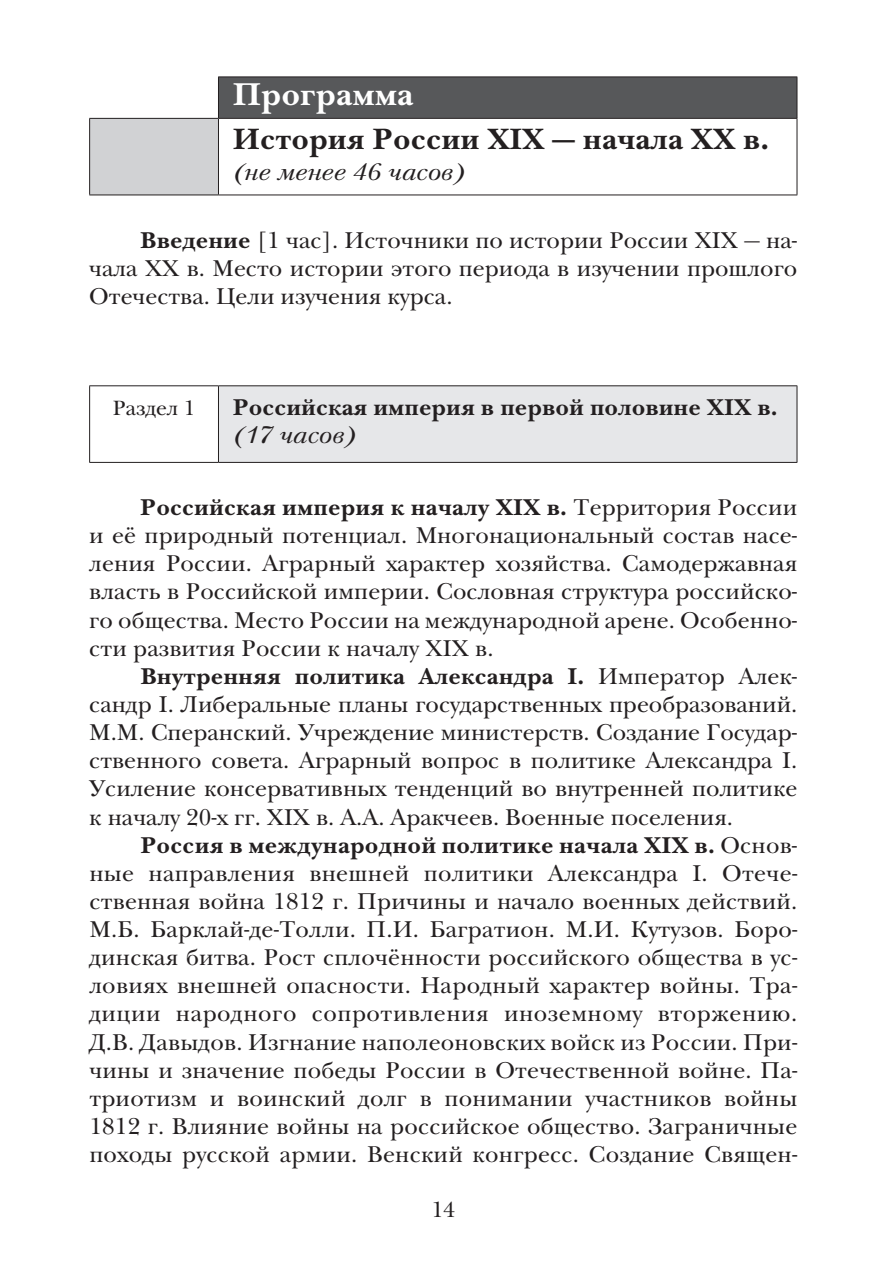
<style>
.page{position:relative;width:893px;height:1276px;background:#fff}
.page>*{position:absolute;margin:0;border:0;box-sizing:border-box;transform-origin:0 0}
.t1{font:700 32.62px "New Baskerville ITC";color:#fff}
.t2{font:700 30.38px "New Baskerville ITC";color:#231f20}
.t3{font:23.62px/28.1px "New Baskerville ITC";letter-spacing:.005em;color:#231f20;text-align:justify}
.t4{font:700 23.62px "New Baskerville ITC";color:#231f20}
.t5{font:italic 23.62px "Petersburg";color:#231f20;scale:1.15 1}
.t6{font:22.5px "New Baskerville ITC";color:#231f20}
.t7{font:21.38px "New Baskerville ITC";color:#231f20}
.s1{font-weight:700}
</style>
<div class="page">
<div style="left:218px;top:77px;width:579px;height:41px;background:#57585a"></div>
<div style="left:90px;top:118px;width:128px;height:77px;background:#d1d2d4"></div>
<hr style="left:218px;top:76px;width:579px;height:1px;background:#231f20">
<hr style="left:797px;top:77px;width:1px;height:41px;background:#231f20">
<hr style="left:218px;top:77px;width:1px;height:41px;background:#231f20">
<hr style="left:218px;top:118px;width:579px;height:1px;background:#231f20">
<hr style="left:797px;top:119px;width:1px;height:76px;background:#231f20">
<hr style="left:218px;top:195px;width:579px;height:1px;background:#231f20">
<hr style="left:89px;top:118px;width:129px;height:1px;background:#231f20">
<hr style="left:89px;top:119px;width:1px;height:76px;background:#231f20">
<hr style="left:218px;top:119px;width:1px;height:76px;background:#231f20">
<hr style="left:89px;top:195px;width:129px;height:1px;background:#231f20">
<div style="left:218px;top:386px;width:579px;height:76px;background:#e6e7e9"></div>
<hr style="left:218px;top:385px;width:579px;height:1px;background:#231f20">
<hr style="left:797px;top:386px;width:1px;height:76px;background:#231f20">
<hr style="left:218px;top:462px;width:579px;height:1px;background:#231f20">
<hr style="left:89px;top:385px;width:129px;height:1px;background:#231f20">
<hr style="left:89px;top:386px;width:1px;height:76px;background:#231f20">
<hr style="left:218px;top:386px;width:1px;height:76px;background:#231f20">
<hr style="left:89px;top:462px;width:129px;height:1px;background:#231f20">
<h1 class="t1" style="left:233px;top:82px;width:182px">Программа</h1>
<p class="t2" style="left:233px;top:128px;width:538px">История России XIX — начала XX в.</p>
<p class="t5" style="left:233px;top:163px;width:203px">(не менее 46 часов)</p>
<p class="t3" style="left:89px;top:229px;width:709px;text-indent:51px"><span class="s1">Введение</span> [1 час]. Источники по истории России XIX — на&shy;чала XX в. Место истории этого периода в изучении прошлого Отечества. Цели изучения курса.</p>
<p class="t7" style="left:113px;top:401px;width:84px">Раздел 1</p>
<p class="t4" style="left:233px;top:399px;width:546px">Российская империя в первой половине XIX в.</p>
<p class="t5" style="left:233px;top:427px;width:109px">(17 часов)</p>
<p class="t3" style="left:89px;top:497px;width:709px;text-indent:51px"><span class="s1">Российская империя к началу XIX в.</span> Территория России и её природный потенциал. Многонациональный состав насе&shy;ления России. Аграрный характер хозяйства. Самодержавная власть в Российской империи. Сословная структура российско&shy;го общества. Место России на международной арене. Особенно&shy;сти развития России к началу XIX в.</p>
<p class="t3" style="left:89px;top:665px;width:709px;text-indent:51px"><span class="s1">Внутренняя политика Александра I.</span> Император Алек&shy;сандр I. Либеральные планы государственных преобразований.<br>М.М. Сперанский. Учреждение министерств. Создание Государ&shy;ственного совета. Аграрный вопрос в политике Александра I.<br>Усиление консервативных тенденций во внутренней политике к началу 20-х гг. XIX в. А.А. Аракчеев. Военные поселения.</p>
<p class="t3" style="left:89px;top:834px;width:709px;text-indent:51px"><span class="s1">Россия в международной политике начала XIX в.</span> Основ&shy;ные направления внешней политики Александра I. Отече&shy;ственная война 1812 г. Причины и начало военных действий.<br>М.Б. Барклай-де-Толли. П.И. Багратион. М.И. Кутузов. Боро&shy;динская битва. Рост сплочённости российского общества в ус&shy;ловиях внешней опасности. Народный характер войны. Тра&shy;диции народного сопротивления иноземному вторжению.<br>Д.В. Давыдов. Изгнание наполеоновских войск из России. При&shy;чины и значение победы России в Отечественной войне. Па&shy;триотизм и воинский долг в понимании участников войны 1812 г. Влияние войны на российское общество. Заграничные походы русской армии. Венский конгресс. Создание Священ-</p>
<p class="t6" style="left:431px;top:1201px;width:25px">14</p>
</div>
